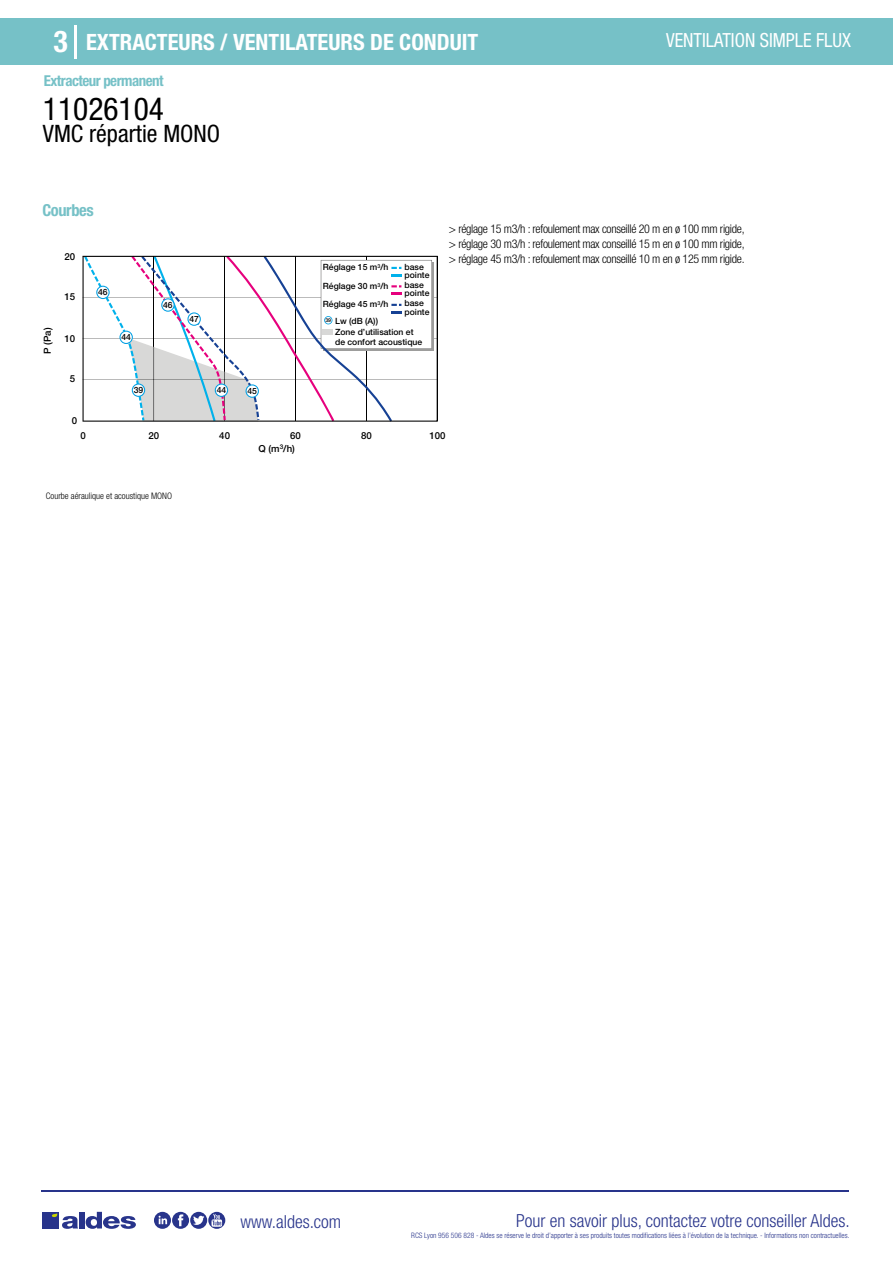
<style>
.page{position:relative;width:893px;height:1263px;background:#fff}
.page>*{position:absolute;margin:0;border:0;box-sizing:border-box;transform-origin:0 0}
.t1{font:condensed 31.5px "Helvetica Neue LT Std";color:#000}
.t2{font:700 condensed 30px "Helvetica Neue LT Std";color:#fff}
.t3{font:condensed 24px "Helvetica Neue LT Std";color:#000}
.t4{font:700 condensed 22.5px "Helvetica Neue LT Std";color:#fff}
.t5{font:condensed 19.5px "Helvetica Neue LT Std";color:#fff;scale:.95 1}
.t6{font:300 condensed 18px "Helvetica Neue";color:#28348b}
.t7{font:700 condensed 16.5px "Helvetica Neue LT Std";letter-spacing:-.025em;color:#76c1c7}
.t8{font:700 condensed 15px "Helvetica Neue LT Std";letter-spacing:-.035em;color:#76c1c7}
.t9{font:300 condensed 12px/15px "Helvetica Neue LT Std";letter-spacing:-.025em;color:#000;text-align:justify}
.t10{font:500 9.6px "Helvetica Neue";color:#000}
.t11{font:300 condensed 9px "Helvetica Neue";color:#000}
.t12{font:500 8.55px/18.5px "Helvetica Neue";color:#000}
.t13{font:300 condensed 7.5px "Helvetica Neue";color:#28348b}
.t14{font:500 5.25px "Helvetica Neue";color:#000}
</style>
<div class="page">
<div style="left:0;top:18px;width:893px;height:46px;background:#76c1c7"></div>
<hr style="left:74px;top:25px;width:2px;height:33px;background:#fff">
<hr style="left:41px;top:1190px;width:808px;height:1px;background:#28348b">
<svg style="left:154px;top:1212px;width:71px;height:17px"></svg>
<div style="left:42px;top:1212px;width:17px;height:16px;background:#28348b"></div>
<div style="left:79px;top:1212px;width:5px;height:16px;background:#28348b"></div>
<svg style="left:86px;top:1212px;width:50px;height:17px"></svg>
<svg style="left:52px;top:1213px;width:26px;height:16px"></svg>
<svg style="left:84px;top:256px;width:348px;height:166px"></svg>
<h2 class="t2" style="left:54px;top:24px;width:16px">3</h2>
<h3 class="t4" style="left:86px;top:28px;width:394px">EXTRACTEURS / VENTILATEURS DE CONDUIT</h3>
<h3 class="t5" style="left:666px;top:29px;width:196px">VENTILATION SIMPLE FLUX</h3>
<p class="t8" style="left:44px;top:71px;width:121px">Extracteur permanent</p>
<h1 class="t1" style="left:43px;top:91px;width:122px">11026104</h1>
<h3 class="t3" style="left:43px;top:120px;width:179px">VMC répartie MONO</h3>
<h3 class="t7" style="left:43px;top:200px;width:53px">Courbes</h3>
<p class="t10" style="left:65px;top:251px;width:12px">20</p>
<p class="t10" style="left:42px;top:354px;width:28px;rotate:-90deg">P (Pa)</p>
<p class="t10" style="left:65px;top:290px;width:12px">15</p>
<p class="t10" style="left:65px;top:333px;width:12px">10</p>
<p class="t10" style="left:70px;top:373px;width:7px">5</p>
<p class="t12" style="left:98px;top:283px;width:11px">46</p>
<p class="t10" style="left:72px;top:415px;width:7px">0</p>
<p class="t10" style="left:80px;top:430px;width:7px">0</p>
<p class="t12" style="left:121px;top:328px;width:11px">44</p>
<p class="t12" style="left:163px;top:295px;width:11px">46</p>
<p class="t12" style="left:189px;top:309px;width:11px">47</p>
<p class="t12" style="left:134px;top:380px;width:11px">39</p>
<p class="t12" style="left:217px;top:381px;width:11px">44</p>
<p class="t12" style="left:247px;top:381px;width:11px">45</p>
<p class="t12" style="left:405px;top:257px;width:21px">base</p>
<p class="t12" style="left:405px;top:284px;width:26px">pointe</p>
<p class="t12" style="left:323px;top:258px;width:67px">Réglage 15 m<sup>3</sup>/h</p>
<p class="t12" style="left:405px;top:266px;width:26px">pointe</p>
<p class="t12" style="left:405px;top:276px;width:21px">base</p>
<p class="t12" style="left:405px;top:302px;width:26px">pointe</p>
<p class="t12" style="left:323px;top:276px;width:67px">Réglage 30 m<sup>3</sup>/h<br>Réglage 45 m<sup>3</sup>/h</p>
<p class="t12" style="left:335px;top:327px;width:89px;line-height:10.4px">Zone d’utilisation et de confort acoustique</p>
<p class="t12" style="left:405px;top:294px;width:21px">base</p>
<p class="t12" style="left:335px;top:311px;width:44px">Lw (dB (A))</p>
<p class="t14" style="left:325px;top:317px;width:7px">39</p>
<p class="t9" style="left:449px;top:221px;width:297px">&gt; réglage 15 m3/h : refoulement max conseillé 20 m en ø 100 mm rigide, &gt; réglage 30 m3/h : refoulement max conseillé 15 m en ø 100 mm rigide, &gt; réglage 45 m3/h : refoulement max conseillé 10 m en ø 125 mm rigide.</p>
<p class="t10" style="left:148px;top:430px;width:12px">20</p>
<p class="t10" style="left:219px;top:430px;width:12px">40</p>
<p class="t10" style="left:290px;top:430px;width:12px">60</p>
<p class="t10" style="left:361px;top:430px;width:12px">80</p>
<p class="t10" style="left:429px;top:430px;width:18px">100</p>
<p class="t10" style="left:259px;top:443px;width:38px">Q (m<sup>3</sup>/h)</p>
<p class="t11" style="left:46px;top:491px;width:128px">Courbe aéraulique et acoustique MONO</p>
<h3 class="t6" style="left:240px;top:1211px;width:102px">www.aldes.com</h3>
<h3 class="t6" style="left:516px;top:1211px;width:335px">Pour en savoir plus, contactez votre conseiller Aldes.</h3>
<p class="t13" style="left:411px;top:1230px;width:440px">RCS Lyon 956 506 828 - Aldes se réserve le droit d’apporter à ses produits toutes modifications liées à l’évolution de la technique. - Informations non contractuelles.</p>
</div>
